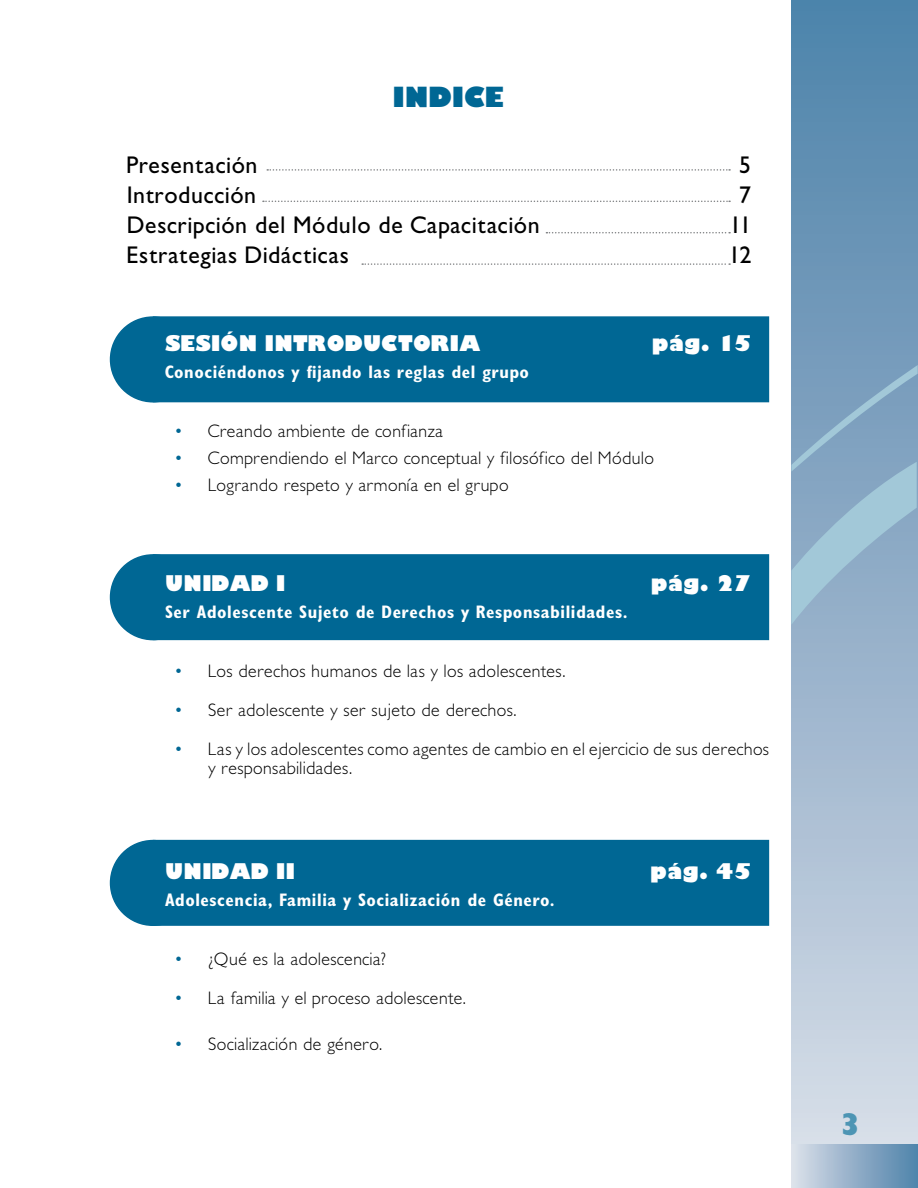
<style>
.page{position:relative;width:918px;height:1188px;background:#fff}
.page>*{position:absolute;margin:0;border:0;box-sizing:border-box;transform-origin:0 0}
.t1{font:700 27px "Gimlet Black SSK";letter-spacing:.015em;color:#006794}
.t2{font:24px "Gimlet SSK";letter-spacing:.03em;color:#000}
.t3{font:700 21px "Gimlet Black SSK";letter-spacing:.015em;color:#fff}
.t4{font:18px/19.5px "Gimlet Light SSK";letter-spacing:.03em;color:#000}
.t5{font:700 18px "Gimlet Cond SSK";letter-spacing:.035em;color:#fff}
.s1{color:#006794}
</style>
<div class="page">
<svg style="left:791px;top:1px;width:127px;height:1144px;background:#93afc9"></svg>
<svg style="left:791px;top:365px;width:127px;height:260px;background:#8badc6"></svg>
<div style="left:791px;top:1145px;width:127px;height:42px;background:linear-gradient(to right,#dbdfe9,#4d82aa)"></div>
<div style="left:111px;top:317px;width:84px;height:85px;background:#006794;border-radius:50%"></div>
<div style="left:153px;top:317px;width:615px;height:85px;background:#006794"></div>
<div style="left:153px;top:316px;width:616px;height:86px;border:2px solid #006794"></div>
<div style="left:111px;top:555px;width:84px;height:85px;background:#006794;border-radius:50%"></div>
<div style="left:153px;top:555px;width:615px;height:84px;background:#006794"></div>
<div style="left:153px;top:554px;width:616px;height:86px;border:2px solid #006794"></div>
<div style="left:111px;top:841px;width:84px;height:84px;background:#006794;border-radius:50%"></div>
<div style="left:153px;top:841px;width:615px;height:84px;background:#006794"></div>
<div style="left:153px;top:840px;width:616px;height:86px;border:2px solid #006794"></div>
<svg style="left:267px;top:169px;width:463px;height:2px"></svg>
<svg style="left:263px;top:201px;width:467px;height:1px"></svg>
<svg style="left:546px;top:232px;width:184px;height:1px"></svg>
<svg style="left:362px;top:263px;width:368px;height:2px"></svg>
<svg style="left:843px;top:1113px;width:14px;height:22px"></svg>
<h1 class="t1" style="left:393px;top:79px;width:113px">INDICE</h1>
<h2 class="t2" style="left:128px;top:150px;width:132px">Presentación</h2>
<h2 class="t2" style="left:739px;top:150px;width:14px">5</h2>
<h2 class="t2" style="left:128px;top:180px;width:130px">Introducción</h2>
<h2 class="t2" style="left:739px;top:180px;width:14px">7</h2>
<h2 class="t2" style="left:128px;top:210px;width:414px">Descripción del Módulo de Capacitación</h2>
<h2 class="t2" style="left:730px;top:210px;width:23px">11</h2>
<h2 class="t2" style="left:128px;top:240px;width:223px">Estrategias Didácticas</h2>
<h2 class="t2" style="left:728px;top:240px;width:25px">12</h2>
<p class="t3" style="left:165px;top:330px;width:317px">SESIÓN INTRODUCTORIA</p>
<p class="t3" style="left:652px;top:330px;width:101px">PÁG. 15</p>
<p class="t5" style="left:165px;top:361px;width:365px">Conociéndonos y fijando las reglas del grupo</p>
<p class="t4" style="left:174px;top:421px;width:271px"><span class="s1">•</span> Creando ambiente de confianza</p>
<p class="t4" style="left:174px;top:448px;width:481px"><span class="s1">•</span> Comprendiendo el Marco conceptual y filosófico del Módulo</p>
<p class="t4" style="left:174px;top:475px;width:336px"><span class="s1">•</span> Logrando respeto y armonía en el grupo</p>
<p class="t3" style="left:165px;top:570px;width:37px">UNIDAD</p>
<p class="t3" style="left:276px;top:570px;width:11px">I</p>
<p class="t3" style="left:651px;top:570px;width:102px">PÁG. 27</p>
<p class="t5" style="left:165px;top:601px;width:464px">Ser Adolescente Sujeto de Derechos y Responsabilidades.</p>
<p class="t4" style="left:174px;top:661px;width:393px"><span class="s1">•</span> Los derechos humanos de las y los adolescentes.</p>
<p class="t4" style="left:174px;top:700px;width:344px"><span class="s1">•</span> Ser adolescente y ser sujeto de derechos.</p>
<p class="t4" style="left:209px;top:739px;width:562px;text-indent:-35px"><span class="s1">•</span> Las y los adolescentes como agentes de cambio en el ejercicio de sus derechos y responsabilidades.</p>
<p class="t3" style="left:165px;top:858px;width:37px">UNIDAD</p>
<p class="t3" style="left:276px;top:858px;width:20px">II</p>
<p class="t3" style="left:651px;top:858px;width:102px">PÁG. 45</p>
<p class="t5" style="left:165px;top:889px;width:391px">Adolescencia, Familia y Socialización de Género.</p>
<p class="t4" style="left:174px;top:949px;width:213px"><span class="s1">•</span> ¿Qué es la adolescencia?</p>
<p class="t4" style="left:174px;top:988px;width:293px"><span class="s1">•</span> La familia y el proceso adolescente.</p>
<p class="t4" style="left:174px;top:1034px;width:209px"><span class="s1">•</span> Socialización de género.</p>
</div>
